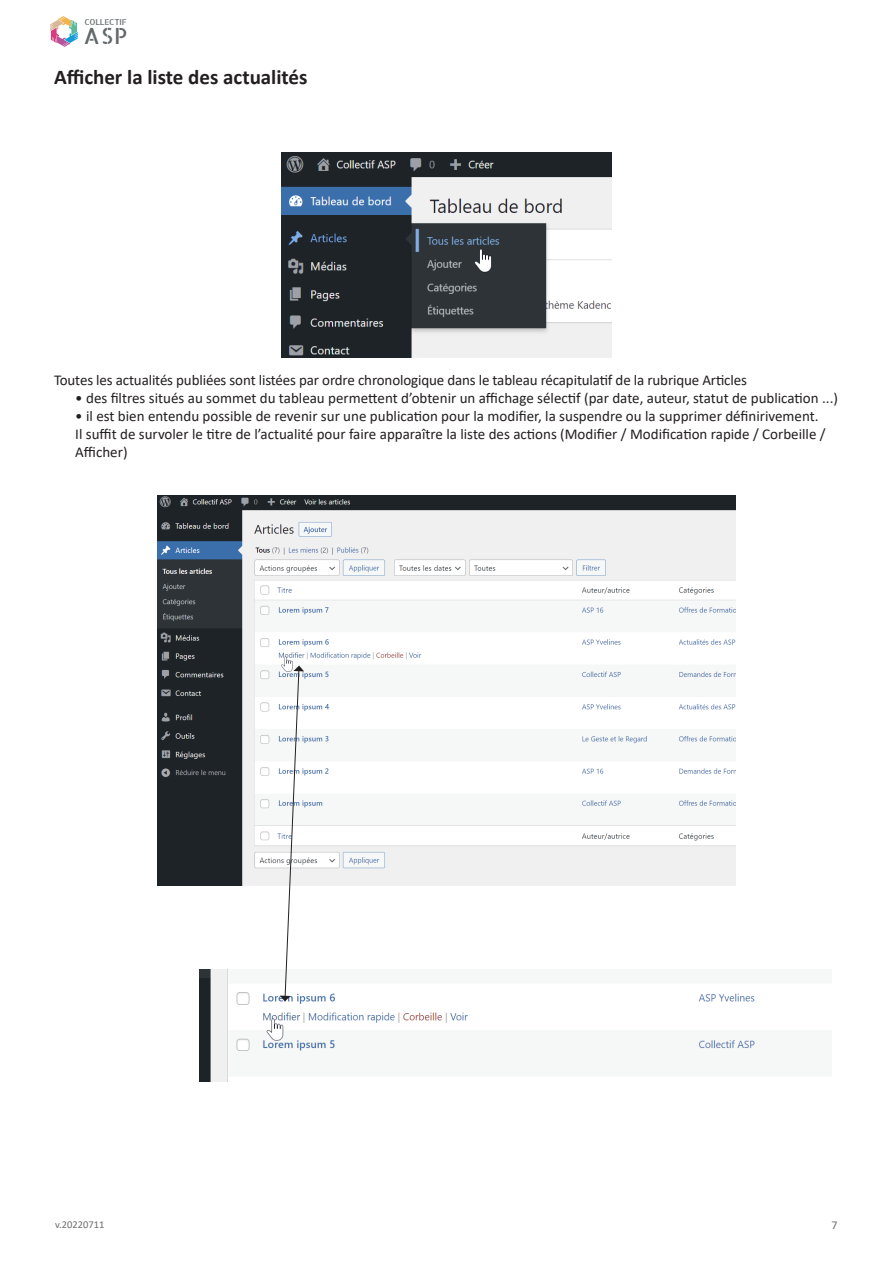
<style>
.page{position:relative;width:893px;height:1263px;background:#fff}
.page>*{position:absolute;margin:0;border:0;box-sizing:border-box;transform-origin:0 0}
.t1{font:22.35px "Allerta Stencil";color:#64696b}
.t2{font:700 21px "Calibri";color:#231f20}
.t3{font:15px/18px "Calibri";color:#231f20}
.t4{font:12px "Calibri";color:#6c6d70}
.t5{font:10.5px "Calibri";color:#6c6d70}
.t6{font:8.25px "Allerta Stencil";letter-spacing:-.025em;color:#64696b}
</style>
<div class="page">
<svg style="left:50px;top:16px;width:28px;height:31px"></svg>
<img style="left:200px;top:969px;width:555px;height:112px">
<img style="left:157px;top:495px;width:578px;height:390px">
<img style="left:281px;top:153px;width:331px;height:204px">
<svg style="left:280px;top:665px;width:24px;height:336px"></svg>
<p class="t6" style="left:84px;top:17px;width:44px">COLLECTIF</p>
<h1 class="t1" style="left:84px;top:21px;width:45px">ASP</h1>
<p class="t2" style="left:54px;top:62px;width:255px">Afficher la liste des actualités</p>
<p class="t3" style="left:54px;top:371px;width:694px">Toutes les actualités publiées sont listées par ordre chronologique dans le tableau récapitulatif de la rubrique Articles</p>
<p class="t3" style="left:75px;top:389px;width:764px">• des filtres situés au sommet du tableau permettent d’obtenir un affichage sélectif (par date, auteur, statut de publication ...)</p>
<p class="t3" style="left:75px;top:407px;width:752px">• il est bien entendu possible de revenir sur une publication pour la modifier, la suspendre ou la supprimer définirivement.<br>Il suffit de survoler le titre de l’actualité pour faire apparaître la liste des actions (Modifier / Modification rapide / Corbeille /<br>Afficher)</p>
<p class="t5" style="left:55px;top:1217px;width:51px">v.20220711</p>
<p class="t4" style="left:832px;top:1217px;width:8px">7</p>
</div>
